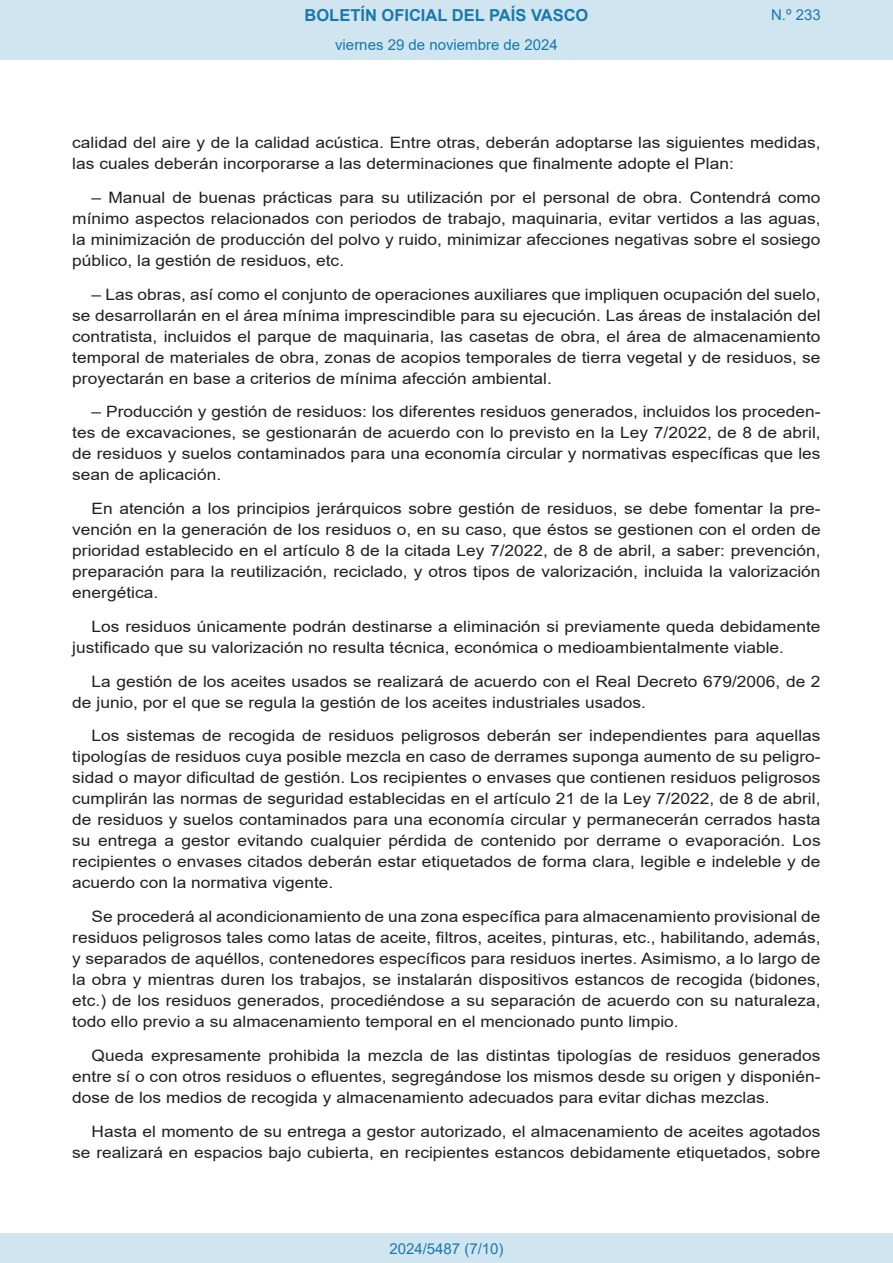
<style>
.page{position:relative;width:893px;height:1263px;background:#fff}
.page>*{position:absolute;margin:0;border:0;box-sizing:border-box;transform-origin:0 0}
.t1{font:700 16.5px "Arial";color:#1879ad}
.BOPVDetalle{font:15.6px/21px "Arial";color:#231f20;text-align:justify;scale:1.11 1}
.Paginacion_Centro{font:15px "Arial";color:#1879ad}
</style>
<div class="page">
<div style="left:0;top:0;width:893px;height:60px;background:#d0e5f0"></div>
<div style="left:0;top:1233px;width:893px;height:30px;background:#d0e5f0"></div>
<p class="t1" style="left:305px;top:3px;width:285px">BOLETÍN OFICIAL DEL PAÍS VASCO</p>
<p class="Paginacion_Centro" style="left:335px;top:35px;width:224px">viernes 29 de noviembre de 2024</p>
<p class="Paginacion_Centro" style="left:771px;top:5px;width:51px">N.º 233</p>
<p class="BOPVDetalle" style="left:72px;top:132px;width:676px">calidad del aire y de la calidad acústica. Entre otras, deberán adoptarse las siguientes medidas, las cuales deberán incorporarse a las determinaciones que finalmente adopte el Plan:</p>
<p class="BOPVDetalle" style="left:72px;top:187px;width:676px;text-indent:19px">– Manual de buenas prácticas para su utilización por el personal de obra. Contendrá como mínimo aspectos relacionados con periodos de trabajo, maquinaria, evitar vertidos a las aguas, la minimización de producción del polvo y ruido, minimizar afecciones negativas sobre el sosiego público, la gestión de residuos, etc.</p>
<p class="BOPVDetalle" style="left:72px;top:284px;width:676px;text-indent:19px">– Las obras, así como el conjunto de operaciones auxiliares que impliquen ocupación del suelo, se desarrollarán en el área mínima imprescindible para su ejecución. Las áreas de instalación del contratista, incluidos el parque de maquinaria, las casetas de obra, el área de almacenamiento temporal de materiales de obra, zonas de acopios temporales de tierra vegetal y de residuos, se proyectarán en base a criterios de mínima afección ambiental.</p>
<p class="BOPVDetalle" style="left:72px;top:401px;width:676px;text-indent:19px">– Producción y gestión de residuos: los diferentes residuos generados, incluidos los proceden&shy;tes de excavaciones, se gestionarán de acuerdo con lo previsto en la Ley 7/2022, de 8 de abril, de residuos y suelos contaminados para una economía circular y normativas específicas que les sean de aplicación.</p>
<p class="BOPVDetalle" style="left:72px;top:498px;width:676px;text-indent:19px">En atención a los principios jerárquicos sobre gestión de residuos, se debe fomentar la pre&shy;vención en la generación de los residuos o, en su caso, que éstos se gestionen con el orden de prioridad establecido en el artículo 8 de la citada Ley 7/2022, de 8 de abril, a saber: prevención, preparación para la reutilización, reciclado, y otros tipos de valorización, incluida la valorización energética.</p>
<p class="BOPVDetalle" style="left:72px;top:616px;width:676px;text-indent:19px">Los residuos únicamente podrán destinarse a eliminación si previamente queda debidamente justificado que su valorización no resulta técnica, económica o medioambientalmente viable.</p>
<p class="BOPVDetalle" style="left:72px;top:671px;width:676px;text-indent:19px">La gestión de los aceites usados se realizará de acuerdo con el Real Decreto 679/2006, de 2 de junio, por el que se regula la gestión de los aceites industriales usados.</p>
<p class="BOPVDetalle" style="left:72px;top:725px;width:676px;text-indent:19px">Los sistemas de recogida de residuos peligrosos deberán ser independientes para aquellas tipologías de residuos cuya posible mezcla en caso de derrames suponga aumento de su peligro&shy;sidad o mayor dificultad de gestión. Los recipientes o envases que contienen residuos peligrosos cumplirán las normas de seguridad establecidas en el artículo 21 de la Ley 7/2022, de 8 de abril, de residuos y suelos contaminados para una economía circular y permanecerán cerrados hasta su entrega a gestor evitando cualquier pérdida de contenido por derrame o evaporación. Los recipientes o envases citados deberán estar etiquetados de forma clara, legible e indeleble y de acuerdo con la normativa vigente.</p>
<p class="BOPVDetalle" style="left:72px;top:906px;width:676px;text-indent:19px">Se procederá al acondicionamiento de una zona específica para almacenamiento provisional de residuos peligrosos tales como latas de aceite, filtros, aceites, pinturas, etc., habilitando, además, y separados de aquéllos, contenedores específicos para residuos inertes. Asimismo, a lo largo de la obra y mientras duren los trabajos, se instalarán dispositivos estancos de recogida (bidones, etc.) de los residuos generados, procediéndose a su separación de acuerdo con su naturaleza, todo ello previo a su almacenamiento temporal en el mencionado punto limpio.</p>
<p class="BOPVDetalle" style="left:72px;top:1045px;width:676px;text-indent:19px">Queda expresamente prohibida la mezcla de las distintas tipologías de residuos generados entre sí o con otros residuos o efluentes, segregándose los mismos desde su origen y disponién&shy;dose de los medios de recogida y almacenamiento adecuados para evitar dichas mezclas.</p>
<p class="BOPVDetalle" style="left:72px;top:1121px;width:676px;text-align:right">Hasta el momento de su entrega a gestor autorizado, el almacenamiento de aceites agotados se realizará en espacios bajo cubierta, en recipientes estancos debidamente etiquetados, sobre</p>
<p class="Paginacion_Centro" style="left:389px;top:1238px;width:116px">2024/5487 (7/10)</p>
</div>
